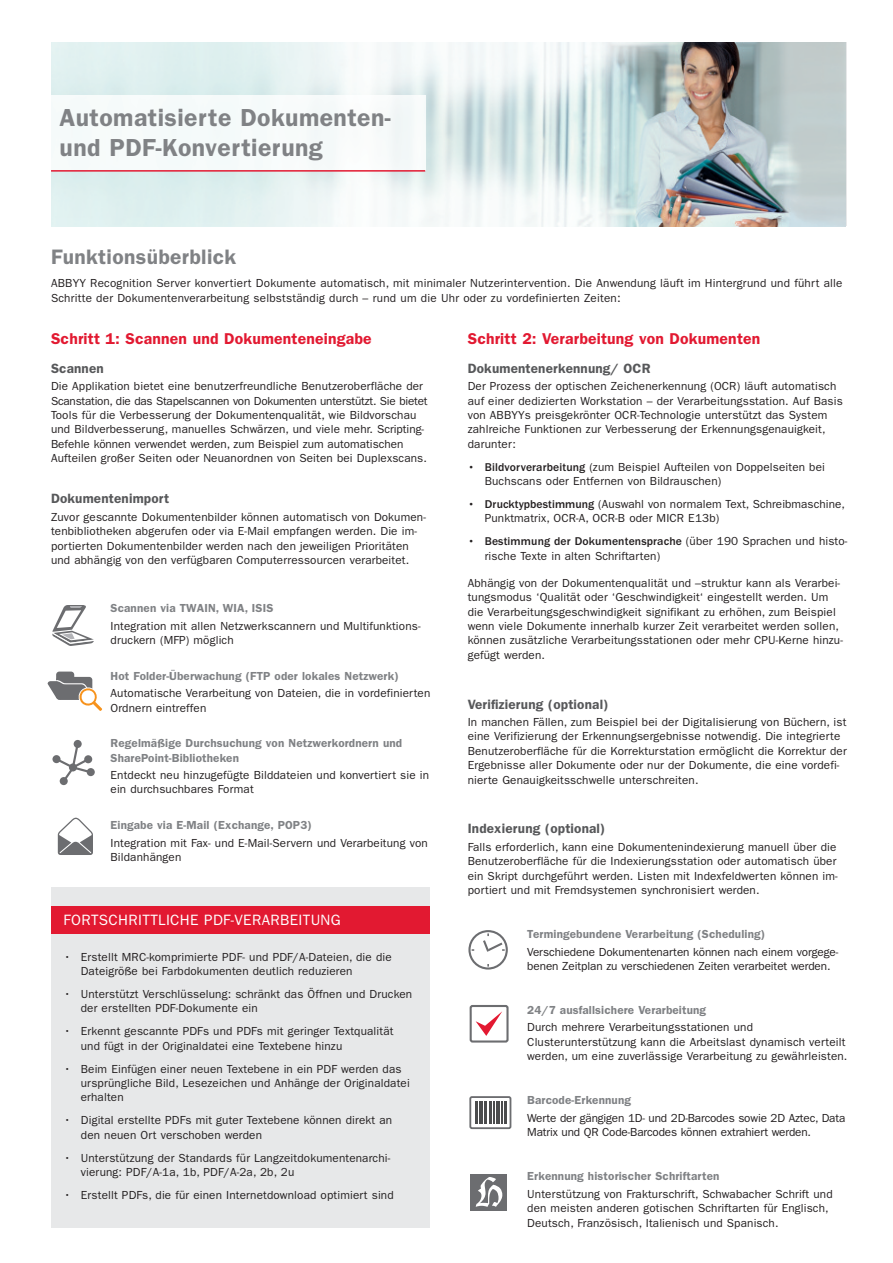
<style>
.page{position:relative;width:893px;height:1263px;background:#fff}
.page>*{position:absolute;margin:0;border:0;box-sizing:border-box;transform-origin:0 0}
.t1{font:600 24.75px/29.7px "ITC Franklin Gothic Std";letter-spacing:.02em;color:#808285}
.t2{font:600 21px "ITC Franklin Gothic Std";letter-spacing:.02em;color:#808285}
.t3{font:600 15.75px "ITC Franklin Gothic Std";letter-spacing:.01em;color:#e21931}
.t4{font:15px "ITC Franklin Gothic Std";letter-spacing:.025em;color:#fff}
.t5{font:600 13.5px "ITC Franklin Gothic Std";letter-spacing:.01em;color:#57585a}
.t6{font:11.7px/14.4px "ITC Franklin Gothic Std";letter-spacing:.01em;color:#231f20}
.t7{font:600 11.7px/14.4px "ITC Franklin Gothic Std";letter-spacing:.01em;color:#808285}
.t8{font:11.7px/14.4px "ITC Franklin Gothic Std";letter-spacing:-.01em;color:#231f20}
.s1{font-size:12.3px}
.s2{font-weight:500}
</style>
<div class="page">
<img style="left:51px;top:43px;width:795px;height:183px">
<div style="left:51px;top:887px;width:379px;height:340px;background:#e7e8e9"></div>
<div style="left:51px;top:95px;width:374px;height:75px;background:#f6fafa"></div>
<hr style="left:51px;top:170px;width:374px;height:2px;background:#e21931">
<div style="left:51px;top:907px;width:379px;height:27px;background:#e21931"></div>
<svg style="left:52px;top:605px;width:42px;height:41px"></svg>
<div style="left:56px;top:677px;width:36px;height:23px;background:#6c6d70;border-radius:3px"></div>
<div style="left:56px;top:671px;width:18px;height:13px;background:#6c6d70;border-radius:3px"></div>
<svg style="left:48px;top:680px;width:54px;height:31px"></svg>
<svg style="left:54px;top:742px;width:40px;height:42px"></svg>
<svg style="left:58px;top:818px;width:35px;height:37px"></svg>
<div style="left:468px;top:930px;width:40px;height:39px;border:2px solid #6c6d70;border-radius:50%"></div>
<svg style="left:481px;top:933px;width:24px;height:19px"></svg>
<div style="left:470px;top:1005px;width:39px;height:37px;border:2px solid #6c6d70;border-radius:2px"></div>
<svg style="left:476px;top:1011px;width:26px;height:25px"></svg>
<svg style="left:470px;top:1097px;width:40px;height:31px"></svg>
<div style="left:469px;top:1096px;width:42px;height:33px;border:2px solid #6c6d70;border-radius:2px"></div>
<hr style="left:504px;top:1101px;width:3px;height:23px;background:#4b4c4d">
<hr style="left:501px;top:1101px;width:2px;height:23px;background:#4b4c4d">
<hr style="left:497px;top:1101px;width:3px;height:23px;background:#4b4c4d">
<svg style="left:493px;top:1101px;width:1px;height:23px"></svg>
<hr style="left:489px;top:1101px;width:2px;height:23px;background:#4b4c4d">
<hr style="left:485px;top:1101px;width:2px;height:23px;background:#4b4c4d">
<hr style="left:479px;top:1101px;width:3px;height:23px;background:#4b4c4d">
<hr style="left:475px;top:1101px;width:2px;height:23px;background:#4b4c4d">
<div style="left:470px;top:1174px;width:37px;height:36px;background:#6c6d70"></div>
<svg style="left:476px;top:1177px;width:26px;height:30px"></svg>
<h1 class="t1" style="left:60px;top:105px;width:333px">Automatisierte Dokumenten&shy;und PDF-Konvertierung</h1>
<h2 class="t2" style="left:51px;top:250px;width:187px">Funktionsüberblick</h2>
<p class="t6" style="left:51px;top:277px;width:793px">ABBYY Recognition Server konvertiert Dokumente automatisch, mit minimaler Nutzerintervention. Die Anwendung läuft im Hintergrund und führt alle<br>Schritte der Dokumentenverarbeitung selbstständig durch – rund um die Uhr oder zu vordefinierten Zeiten<span class="s1">:</span></p>
<h3 class="t3" style="left:51px;top:333px;width:322px">Schritt 1: Scannen und Dokumenteneingabe</h3>
<p class="t5" style="left:51px;top:363px;width:54px">Scannen</p>
<p class="t6" style="left:51px;top:380px;width:378px">Die Applikation bietet eine benutzerfreundliche Benutzeroberfläche der Scanstation, die das Stapelscannen von Dokumenten unterstützt. Sie bietet Tools für die Verbesserung der Dokumentenqualität, wie Bildvorschau und Bildverbesserung, manuelles Schwärzen, und viele mehr. Scripting-Befehle können verwendet werden, zum Beispiel zum automatischen Aufteilen großer Seiten oder Neuanordnen von Seiten bei Duplexscans.</p>
<p class="t5" style="left:51px;top:494px;width:120px">Dokumentenimport</p>
<p class="t6" style="left:51px;top:510px;width:376px">Zuvor gescannte Dokumentenbilder können automatisch von Dokumen&shy;tenbibliotheken abgerufen oder via E-Mail empfangen werden. Die im&shy;portierten Dokumentenbilder werden nach den jeweiligen Prioritäten und abhängig von den verfügbaren Computerressourcen verarbeitet.</p>
<p class="t7" style="left:111px;top:602px;width:164px">Scannen via TWAIN, WIA, ISIS</p>
<p class="t6" style="left:111px;top:619px;width:312px">Integration mit allen Netzwerkscannern und Multifunktions&shy;druckern (MFP) möglich</p>
<p class="t7" style="left:111px;top:670px;width:290px">Hot Folder-Überwachung (FTP oder lokales Netzwerk)</p>
<p class="t6" style="left:111px;top:687px;width:321px">Automatische Verarbeitung von Dateien, die in vordefinierten<br>Ordnern eintreffen</p>
<p class="t7" style="left:111px;top:737px;width:293px">Regelmäßige Durchsuchung von Netzwerkordnern und<br>SharePoint-Bibliotheken</p>
<p class="t6" style="left:111px;top:769px;width:320px">Entdeckt neu hinzugefügte Bilddateien und konvertiert sie in ein durchsuchbares Format</p>
<p class="t7" style="left:111px;top:819px;width:203px">Eingabe via E-Mail (Exchange, POP3)</p>
<p class="t6" style="left:111px;top:836px;width:319px">Integration mit Fax- und E-Mail-Servern und Verarbeitung von<br>Bildanhängen</p>
<p class="t4" style="left:64px;top:915px;width:279px">FORTSCHRITTLICHE PDF-VERARBEITUNG</p>
<p class="t6" style="left:81px;top:950px;width:312px;text-indent:-17px">• Erstellt MRC-komprimierte PDF- und PDF/A-Dateien, die die<br>Dateigröße bei Farbdokumenten deutlich reduzieren</p>
<p class="t6" style="left:81px;top:988px;width:333px;text-indent:-17px">• Unterstützt Verschlüsselung: schränkt das Öffnen und Drucken der erstellten PDF-Dokumente ein</p>
<p class="t6" style="left:81px;top:1025px;width:314px;text-indent:-17px">• Erkennt gescannte PDFs und PDFs mit geringer Textqualität und fügt in der Originaldatei eine Textebene hinzu</p>
<p class="t6" style="left:81px;top:1062px;width:330px;text-indent:-17px">• Beim Einfügen einer neuen Textebene in ein PDF werden das ursprüngliche Bild, Lesezeichen und Anhänge der Originaldatei erhalten</p>
<p class="t6" style="left:81px;top:1114px;width:313px;text-indent:-17px">• Digital erstellte PDFs mit guter Textebene können direkt an den neuen Ort verschoben werden</p>
<p class="t6" style="left:81px;top:1151px;width:311px;text-indent:-17px">• Unterstützung der Standards für Langzeitdokumentenarchi&shy;vierung: PDF/A-1a, 1b, PDF/A-2a, 2b, 2u</p>
<p class="t6" style="left:64px;top:1188px;width:331px">• Erstellt PDFs, die für einen Internetdownload optimiert sind</p>
<h3 class="t3" style="left:468px;top:333px;width:294px">Schritt 2: Verarbeitung von Dokumenten</h3>
<p class="t5" style="left:468px;top:363px;width:184px">Dokumentenerkennung/ OCR</p>
<p class="t6" style="left:468px;top:380px;width:377px">Der Prozess der optischen Zeichenerkennung (OCR) läuft automatisch auf einer dedizierten Workstation – der Verarbeitungsstation. Auf Basis von ABBYYs preisgekrönter OCR-Technologie unterstützt das System zahlreiche Funktionen zur Verbesserung der Erkennungsgenauigkeit, darunter:</p>
<p class="t6" style="left:485px;top:460px;width:342px;text-indent:-17px"><span class="s2">• Bildvorverarbeitung</span> (zum Beispiel Aufteilen von Doppelseiten bei<br>Buchscans oder Entfernen von Bildrauschen)</p>
<p class="t6" style="left:485px;top:498px;width:362px;text-indent:-17px"><span class="s2">• Drucktypbestimmung</span> (Auswahl von normalem Text, Schreibmaschine,<br>Punktmatrix, OCR-A, OCR-B oder MICR E13b)</p>
<p class="t6" style="left:485px;top:535px;width:364px;text-indent:-17px"><span class="s2">• Bestimmung der Dokumentensprache</span> (über 190 Sprachen und histo&shy;rische Texte in alten Schriftarten)</p>
<p class="t6" style="left:468px;top:577px;width:377px">Abhängig von der Dokumentenqualität und –struktur kann als Verarbei&shy;tungsmodus ‘Qualität oder ‘Geschwindigkeit‘ eingestellt werden. Um die Verarbeitungsgeschwindigkeit signifikant zu erhöhen, zum Beispiel wenn viele Dokumente innerhalb kurzer Zeit verarbeitet werden sollen, können zusätzliche Verarbeitungsstationen oder mehr CPU-Kerne hinzu&shy;gefügt werden.</p>
<p class="t5" style="left:468px;top:699px;width:142px">Verifizierung (optional)</p>
<p class="t6" style="left:468px;top:716px;width:380px">In manchen Fällen, zum Beispiel bei der Digitalisierung von Büchern, ist eine Verifizierung der Erkennungsergebnisse notwendig. Die integrierte Benutzeroberfläche für die Korrekturstation ermöglicht die Korrektur der Ergebnisse aller Dokumente oder nur der Dokumente, die eine vordefi&shy;nierte Genauigkeitsschwelle unterschreiten.</p>
<p class="t5" style="left:468px;top:824px;width:139px">Indexierung (optional)</p>
<p class="t6" style="left:468px;top:840px;width:372px;text-align:justify">Falls erforderlich, kann eine Dokumentenindexierung manuell über die Benutzeroberfläche für die Indexierungsstation oder automatisch über ein Skript durchgeführt werden. Listen mit Indexfeldwerten können im&shy;portiert und mit Fremdsystemen synchronisiert werden.</p>
<p class="t7" style="left:527px;top:928px;width:240px">Termingebundene Verarbeitung (Scheduling)</p>
<p class="t6" style="left:527px;top:945px;width:313px">Verschiedene Dokumentenarten können nach einem vorgege&shy;benen Zeitplan zu verschiedenen Zeiten verarbeitet werden.</p>
<p class="t7" style="left:527px;top:1004px;width:180px">24/7 ausfallsichere Verarbeitung</p>
<p class="t6" style="left:527px;top:1021px;width:322px">Durch mehrere Verarbeitungsstationen und<br>Clusterunterstützung kann die Arbeitslast dynamisch verteilt werden, um eine zuverlässige Verarbeitung zu gewährleisten.</p>
<p class="t7" style="left:527px;top:1094px;width:105px">Barcode-Erkennung</p>
<p class="t8" style="left:527px;top:1111px;width:320px">Werte der gängigen 1D- und 2D-Barcodes sowie 2D Aztec, Data<br>Matrix und QR Code-Barcodes können extrahiert werden.</p>
<p class="t7" style="left:527px;top:1170px;width:194px">Erkennung historischer Schriftarten</p>
<p class="t6" style="left:527px;top:1187px;width:307px">Unterstützung von Frakturschrift, Schwabacher Schrift und den meisten anderen gotischen Schriftarten für Englisch,<br>Deutsch, Französisch, Italienisch und Spanisch.</p>
</div>
